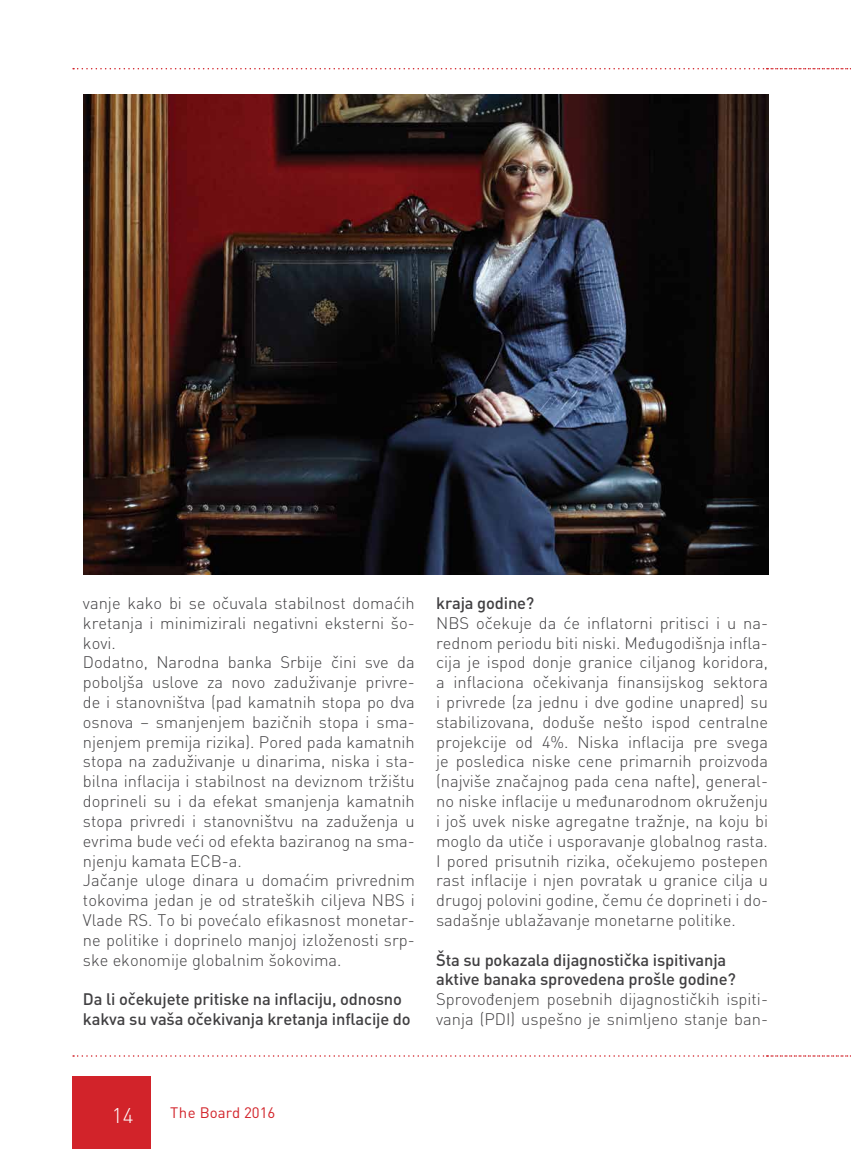
<style>
.page{position:relative;width:851px;height:1149px;background:#fff}
.page>*{position:absolute;margin:0;border:0;box-sizing:border-box;transform-origin:0 0}
.t1{font:300 21px "DIN";color:#fff}
.t2{font:300 16.5px/19.8px "DIN Pro";color:#414042}
.t3{font:500 16.5px/19.8px "DIN Pro";letter-spacing:-.01em;color:#414042}
.t4{font:15px "DIN";color:#d2232a}
</style>
<div class="page">
<div style="left:72px;top:1076px;width:79px;height:72px;background:#d2232a"></div>
<svg style="left:73px;top:68px;width:778px;height:1px"></svg>
<svg style="left:73px;top:1055px;width:778px;height:1px"></svg>
<img style="left:84px;top:94px;width:683px;height:480px">
<p class="t2" style="left:83px;top:592px;width:333px">vanje kako bi se očuvala stabilnost domaćih kretanja i minimizirali negativni eksterni šo&shy;kovi.<br>Dodatno, Narodna banka Srbije čini sve da poboljša uslove za novo zaduživanje privre&shy;de i stanovništva (pad kamatnih stopa po dva osnova – smanjenjem bazičnih stopa i sma&shy;njenjem premija rizika). Pored pada kamatnih stopa na zaduživanje u dinarima, niska i sta&shy;bilna inflacija i stabilnost na deviznom tržištu doprineli su i da efekat smanjenja kamatnih stopa privredi i stanovništvu na zaduženja u evrima bude veći od efekta baziranog na sma&shy;njenju kamata ECB-a.<br>Jačanje uloge dinara u domaćim privrednim tokovima jedan je od strateških ciljeva NBS i Vlade RS. To bi povećalo efikasnost monetar&shy;ne politike i doprinelo manjoj izloženosti srp&shy;ske ekonomije globalnim šokovima.</p>
<p class="t3" style="left:83px;top:988px;width:329px">Da li očekujete pritiske na inflaciju, odnosno kakva su vaša očekivanja kretanja inflacije do</p>
<p class="t3" style="left:436px;top:592px;width:100px">kraja godine?</p>
<p class="t2" style="left:436px;top:612px;width:333px;text-align:justify">NBS očekuje da će inflatorni pritisci i u na&shy;rednom periodu biti niski. Međugodišnja infla&shy;cija je ispod donje granice ciljanog koridora, a inflaciona očekivanja finansijskog sektora i privrede (za jednu i dve godine unapred) su stabilizovana, doduše nešto ispod centralne projekcije od 4%. Niska inflacija pre svega je posledica niske cene primarnih proizvoda (najviše značajnog pada cena nafte), general&shy;no niske inflacije u međunarodnom okruženju i još uvek niske agregatne tražnje, na koju bi moglo da utiče i usporavanje globalnog rasta.<br>I pored prisutnih rizika, očekujemo postepen rast inflacije i njen povratak u granice cilja u drugoj polovini godine, čemu će doprineti i do&shy;sadašnje ublažavanje monetarne politike.</p>
<p class="t3" style="left:436px;top:948px;width:301px">Šta su pokazala dijagnostička ispitivanja aktive banaka sprovedena prošle godine?</p>
<p class="t2" style="left:436px;top:988px;width:333px">Sprovođenjem posebnih dijagnostičkih ispiti&shy;vanja (PDI) uspešno je snimljeno stanje ban-</p>
<p class="t1" style="left:112px;top:1101px;width:23px">14</p>
<p class="t4" style="left:170px;top:1103px;width:107px">The Board 2016</p>
</div>
